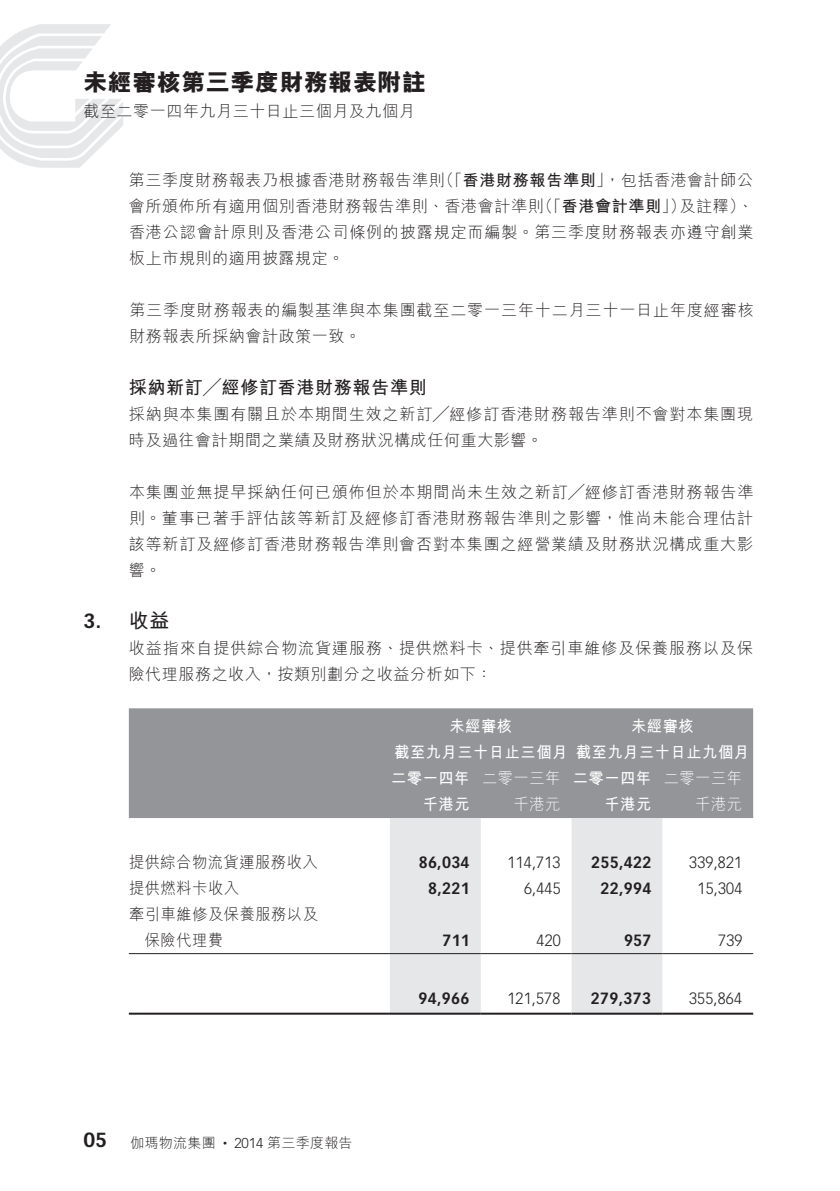
<style>
.page{position:relative;width:840px;height:1191px;background:#fff}
.page>*{position:absolute;margin:0;border:0;box-sizing:border-box;transform-origin:0 0}
.t1{font:800 24px "M Hei HK";letter-spacing:.02em;color:#231f20}
.t2{font:700 20px "Vectora LT Std";color:#231f20}
.t3{font:700 20px "M Hei HK";color:#231f20}
.t4{font:700 18px "M Hei HK";letter-spacing:.04em;color:#231f20}
.t5{font:300 16px/26px "M Hei HK";letter-spacing:.055em;color:#231f20}
.t6{font:700 16px "M Hei HK";letter-spacing:.04em;color:#fff;scale:.95 1}
.t7{font:300 16px "Vectora LT Std";letter-spacing:.015em;color:#231f20;scale:.95 1}
.t8{font:700 16px "Vectora LT Std";letter-spacing:.02em;color:#231f20;scale:.95 1}
.t9{font:300 16px/26px "M Hei HK";letter-spacing:.035em;color:#231f20;scale:.95 1}
.t10{font:300 16px "M Hei HK";letter-spacing:.035em;color:#231f20}
.t11{font:300 16px "M Hei HK";letter-spacing:.035em;color:#fff;scale:.95 1}
.t12{font:700 16px "M Hei HK";letter-spacing:.04em;color:#231f20}
.t13{font:300 16px "M Hei HK";letter-spacing:.055em;color:#231f20;scale:.95 1}
.t14{font:300 14px "M Hei HK";letter-spacing:.02em;color:#231f20}
.t15{font:300 8px "Vectora LT Std";color:#231f20}
.s1{font-weight:700}
.s2{font-weight:300}
.s3{font-family:"Vectora LT Std"}
</style>
<div class="page">
<svg style="left:0;top:24px;width:123px;height:144px"></svg>
<div style="left:129px;top:708px;width:623px;height:110px;background:#939598"></div>
<svg style="left:389px;top:818px;width:273px;height:194px;fill:#e6e7e9"></svg>
<hr style="left:129px;top:953px;width:260px;height:1px;background:#231f20">
<hr style="left:389px;top:953px;width:91px;height:1px;background:#231f20">
<hr style="left:480px;top:953px;width:91px;height:1px;background:#231f20">
<hr style="left:571px;top:953px;width:91px;height:1px;background:#231f20">
<hr style="left:662px;top:953px;width:90px;height:1px;background:#231f20">
<hr style="left:129px;top:1012px;width:260px;height:2px;background:#231f20">
<hr style="left:389px;top:1012px;width:91px;height:2px;background:#231f20">
<hr style="left:480px;top:1012px;width:91px;height:2px;background:#231f20">
<hr style="left:571px;top:1012px;width:91px;height:2px;background:#231f20">
<hr style="left:662px;top:1012px;width:90px;height:2px;background:#231f20">
<h1 class="t1" style="left:83px;top:70px;width:344px">未經審核第三季度財務報表附註</h1>
<p class="t10" style="left:83px;top:103px;width:332px">截至二零一四年九月三十日止三個月及九個月</p>
<p class="t2" style="left:83px;top:609px;width:20px">3.</p>
<p class="t5" style="left:438px;top:167px;width:316px">（「<span class="s1">香港財務報告準則</span>，」包括香港會計師公</p>
<p class="t5" style="left:129px;top:167px;width:317px">第三季度財務報表乃根據香港財務報告準則</p>
<p class="t12" style="left:537px;top:195px;width:150px"><span class="s2">（「</span>香港會計準則<span class="s2">」）</span></p>
<p class="t5" style="left:679px;top:193px;width:75px">及註釋、(</p>
<p class="t5" style="left:129px;top:193px;width:625px">會所頒佈所有適用個別香港財務報告準則、香港會計準則<br>香港公認會計原則及香港公司條例的披露規定而編製。第三季度財務報表亦遵守創業板上市規則的適用披露規定。</p>
<p class="t5" style="left:129px;top:297px;width:625px">第三季度財務報表的編製基準與本集團截至二零一三年十二月三十一日止年度經審核財務報表所採納會計政策一致。</p>
<p class="t4" style="left:129px;top:374px;width:299px">採納新訂╱經修訂香港財務報告準則</p>
<p class="t5" style="left:129px;top:401px;width:625px">採納與本集團有關且於本期間生效之新訂╱經修訂香港財務報告準則不會對本集團現時及過往會計期間之業績及財務狀況構成任何重大影響。</p>
<p class="t5" style="left:129px;top:479px;width:625px;text-align:justify">本集團並無提早採納任何已頒佈但於本期間尚未生效之新訂╱經修訂香港財務報告準則。董事已著手評估該等新訂及經修訂香港財務報告準則之影響，惟尚未能合理估計該等新訂及經修訂香港財務報告準則會否對本集團之經營業績及財務狀況構成重大影響。</p>
<p class="t3" style="left:129px;top:606px;width:42px">收益</p>
<p class="t5" style="left:129px;top:635px;width:625px">收益指來自提供綜合物流貨運服務、提供燃料卡、提供牽引車維修及保養服務以及保險代理服務之收入，按類別劃分之收益分析如下：</p>
<p class="t6" style="left:630px;top:715px;width:67px">未經審核</p>
<p class="t6" style="left:449px;top:715px;width:67px">未經審核</p>
<p class="t6" style="left:394px;top:741px;width:184px">截至九月三十日止三個月</p>
<p class="t6" style="left:575px;top:741px;width:184px">截至九月三十日止九個月</p>
<p class="t6" style="left:391px;top:767px;width:84px">二零一四年</p>
<p class="t11" style="left:482px;top:770px;width:84px">二零一三年</p>
<p class="t6" style="left:572px;top:767px;width:84px">二零一四年</p>
<p class="t11" style="left:663px;top:770px;width:84px">二零一三年</p>
<p class="t6" style="left:422px;top:793px;width:51px">千港元</p>
<p class="t11" style="left:513px;top:796px;width:51px">千港元</p>
<p class="t6" style="left:604px;top:793px;width:51px">千港元</p>
<p class="t11" style="left:694px;top:796px;width:51px">千港元</p>
<p class="t9" style="left:129px;top:849px;width:200px">提供綜合物流貨運服務收入</p>
<p class="t8" style="left:418px;top:852px;width:55px">86,034</p>
<p class="t7" style="left:507px;top:853px;width:57px">114,713</p>
<p class="t8" style="left:590px;top:852px;width:65px">255,422</p>
<p class="t7" style="left:689px;top:853px;width:57px">339,821</p>
<p class="t9" style="left:129px;top:875px;width:200px">提供燃料卡收入<br>牽引車維修及保養服務以及</p>
<p class="t8" style="left:428px;top:878px;width:45px">8,221</p>
<p class="t7" style="left:523px;top:879px;width:40px">6,445</p>
<p class="t8" style="left:600px;top:878px;width:55px">22,994</p>
<p class="t7" style="left:697px;top:879px;width:49px">15,304</p>
<p class="t13" style="left:145px;top:932px;width:84px">保險代理費</p>
<p class="t8" style="left:442px;top:930px;width:30px">711</p>
<p class="t7" style="left:536px;top:931px;width:27px">420</p>
<p class="t8" style="left:623px;top:930px;width:30px">957</p>
<p class="t7" style="left:717px;top:931px;width:27px">739</p>
<p class="t8" style="left:418px;top:988px;width:55px">94,966</p>
<p class="t7" style="left:507px;top:989px;width:57px">121,578</p>
<p class="t8" style="left:590px;top:988px;width:65px">279,373</p>
<p class="t7" style="left:688px;top:989px;width:57px">355,864</p>
<p class="t2" style="left:83px;top:1127px;width:25px">05</p>
<p class="t14" style="left:130px;top:1135px;width:87px">伽瑪物流集團</p>
<p class="t15" style="left:223px;top:1138px;width:5px">•</p>
<p class="t14" style="left:234px;top:1135px;width:120px"><span class="s3">2014</span> 第三季度報告</p>
</div>
